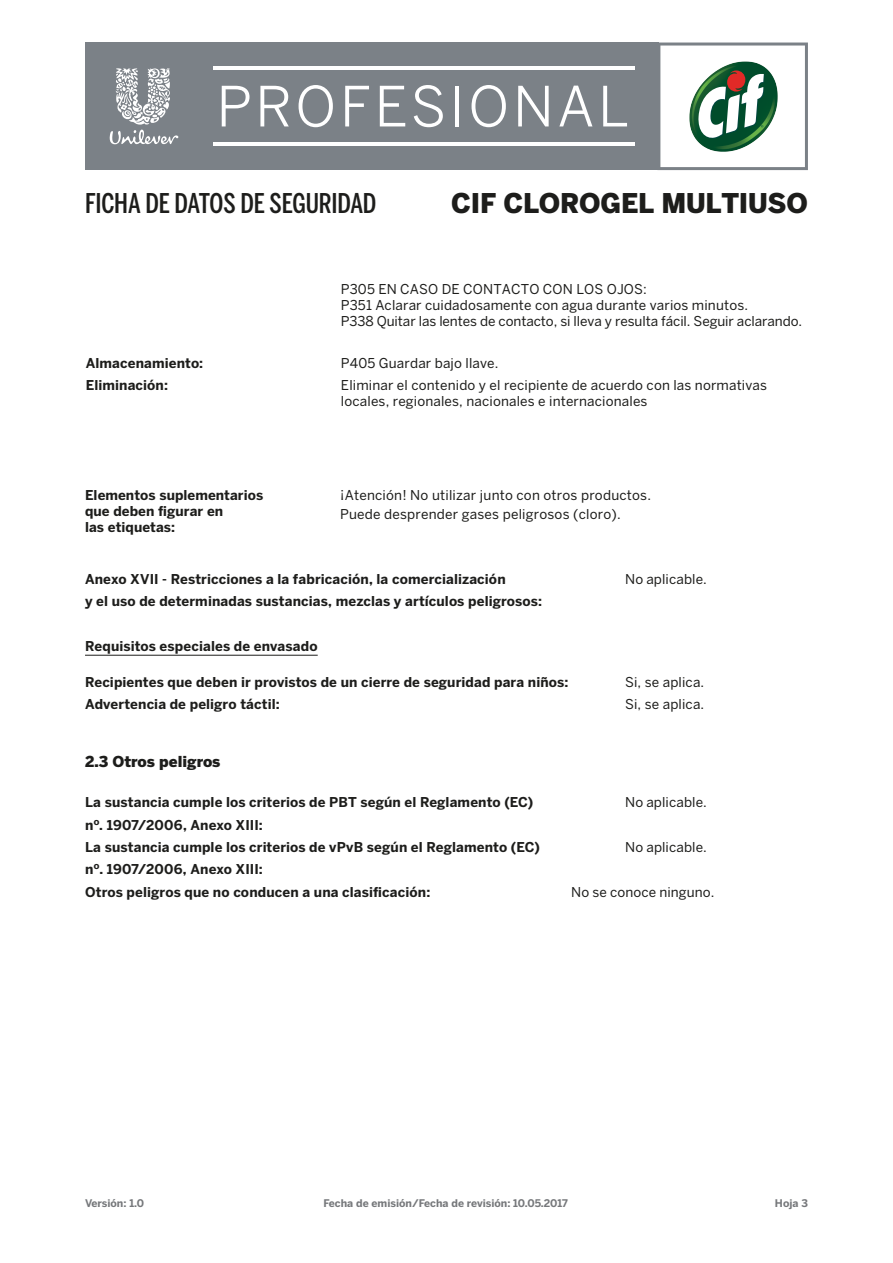
<style>
.page{position:relative;width:893px;height:1263px;background:#fff}
.page>*{position:absolute;margin:0;border:0;box-sizing:border-box;transform-origin:0 0}
.t1{font:500 27px "Benton Sans Comp";letter-spacing:-.005em;color:#1d1d1b}
.t2{font:900 27px "Benton Sans";letter-spacing:-.01em;color:#1d1d1b}
.t3{font:900 15px "Benton Sans";color:#1d1d1b}
.t4{font:700 13.5px/22.2px "Benton Sans";letter-spacing:.005em;color:#1d1d1b}
.t5{font:13.5px/16.2px "Benton Sans";letter-spacing:.01em;color:#1d1d1b}
.t6{font:700 10.5px "Benton Sans";color:#76787b}
</style>
<div class="page">
<hr style="left:85px;top:655px;width:233px;height:1px;background:#1d1d1b">
<div style="left:85px;top:43px;width:574px;height:127px;background:#7b8187"></div>
<svg style="left:110px;top:68px;width:68px;height:76px"></svg>
<svg style="left:222px;top:86px;width:27px;height:40px"></svg>
<svg style="left:260px;top:86px;width:29px;height:40px"></svg>
<svg style="left:299px;top:85px;width:34px;height:42px"></svg>
<svg style="left:345px;top:86px;width:24px;height:40px"></svg>
<svg style="left:380px;top:86px;width:25px;height:40px"></svg>
<svg style="left:414px;top:85px;width:29px;height:42px"></svg>
<hr style="left:455px;top:86px;width:4px;height:40px;background:#fff">
<svg style="left:472px;top:85px;width:34px;height:42px"></svg>
<svg style="left:518px;top:86px;width:31px;height:40px"></svg>
<svg style="left:559px;top:86px;width:33px;height:40px"></svg>
<svg style="left:603px;top:86px;width:24px;height:40px"></svg>
<hr style="left:213px;top:143px;width:421px;height:3px;background:#fff">
<hr style="left:213px;top:67px;width:421px;height:3px;background:#fff">
<svg style="left:659px;top:43px;width:149px;height:127px"></svg>
<h1 class="t1" style="left:85px;top:187px;width:293px">FICHA DE DATOS DE SEGURIDAD</h1>
<h1 class="t2" style="left:451px;top:187px;width:358px">CIF CLOROGEL MULTIUSO</h1>
<p class="t5" style="left:341px;top:281px;width:463px">P305 EN CASO DE CONTACTO CON LOS OJOS:<br>P351 Aclarar cuidadosamente con agua durante varios minutos.<br>P338 Quitar las lentes de contacto, si lleva y resulta fácil. Seguir aclarando.</p>
<p class="t4" style="left:86px;top:352px;width:119px">Almacenamiento:</p>
<p class="t5" style="left:341px;top:355px;width:159px">P405 Guardar bajo llave.</p>
<p class="t4" style="left:86px;top:374px;width:84px">Eliminación:</p>
<p class="t5" style="left:341px;top:377px;width:428px">Eliminar el contenido y el recipiente de acuerdo con las normativas locales, regionales, nacionales e internacionales</p>
<p class="t4" style="left:85px;top:487px;width:180px;line-height:16.2px">Elementos suplementarios que deben figurar en<br>las etiquetas:</p>
<p class="t5" style="left:340px;top:485px;width:312px;line-height:19.5px">¡Atención! No utilizar junto con otros productos.<br>Puede desprender gases peligrosos (cloro).</p>
<p class="t4" style="left:85px;top:568px;width:422px">Anexo XVII - Restricciones a la fabricación, la comercialización</p>
<p class="t5" style="left:625px;top:571px;width:83px">No aplicable.</p>
<p class="t4" style="left:85px;top:590px;width:459px">y el uso de determinadas sustancias, mezclas y artículos peligrosos:</p>
<p class="t4" style="left:85px;top:634px;width:234px">Requisitos especiales de envasado</p>
<p class="t4" style="left:85px;top:670px;width:485px">Recipientes que deben ir provistos de un cierre de seguridad para niños:</p>
<p class="t5" style="left:625px;top:673px;width:81px">Si, se aplica.</p>
<p class="t4" style="left:85px;top:693px;width:196px">Advertencia de peligro táctil:</p>
<p class="t5" style="left:625px;top:696px;width:81px">Si, se aplica.</p>
<p class="t3" style="left:85px;top:753px;width:137px">2.3 Otros peligros</p>
<p class="t4" style="left:85px;top:791px;width:450px">La sustancia cumple los criterios de PBT según el Reglamento (EC)</p>
<p class="t5" style="left:625px;top:794px;width:83px">No aplicable.</p>
<p class="t4" style="left:85px;top:813px;width:456px">nº. 1907/2006, Anexo XIII:<br>La sustancia cumple los criterios de vPvB según el Reglamento (EC)</p>
<p class="t5" style="left:625px;top:839px;width:83px">No aplicable.</p>
<p class="t4" style="left:85px;top:858px;width:347px">nº. 1907/2006, Anexo XIII:<br>Otros peligros que no conducen a una clasificación:</p>
<p class="t5" style="left:571px;top:883px;width:145px">No se conoce ninguno.</p>
<p class="t6" style="left:85px;top:1197px;width:60px">Versión: 1.0</p>
<p class="t6" style="left:323px;top:1197px;width:246px">Fecha de emisión/Fecha de revisión: 10.05.2017</p>
<p class="t6" style="left:775px;top:1197px;width:34px">Hoja 3</p>
</div>
